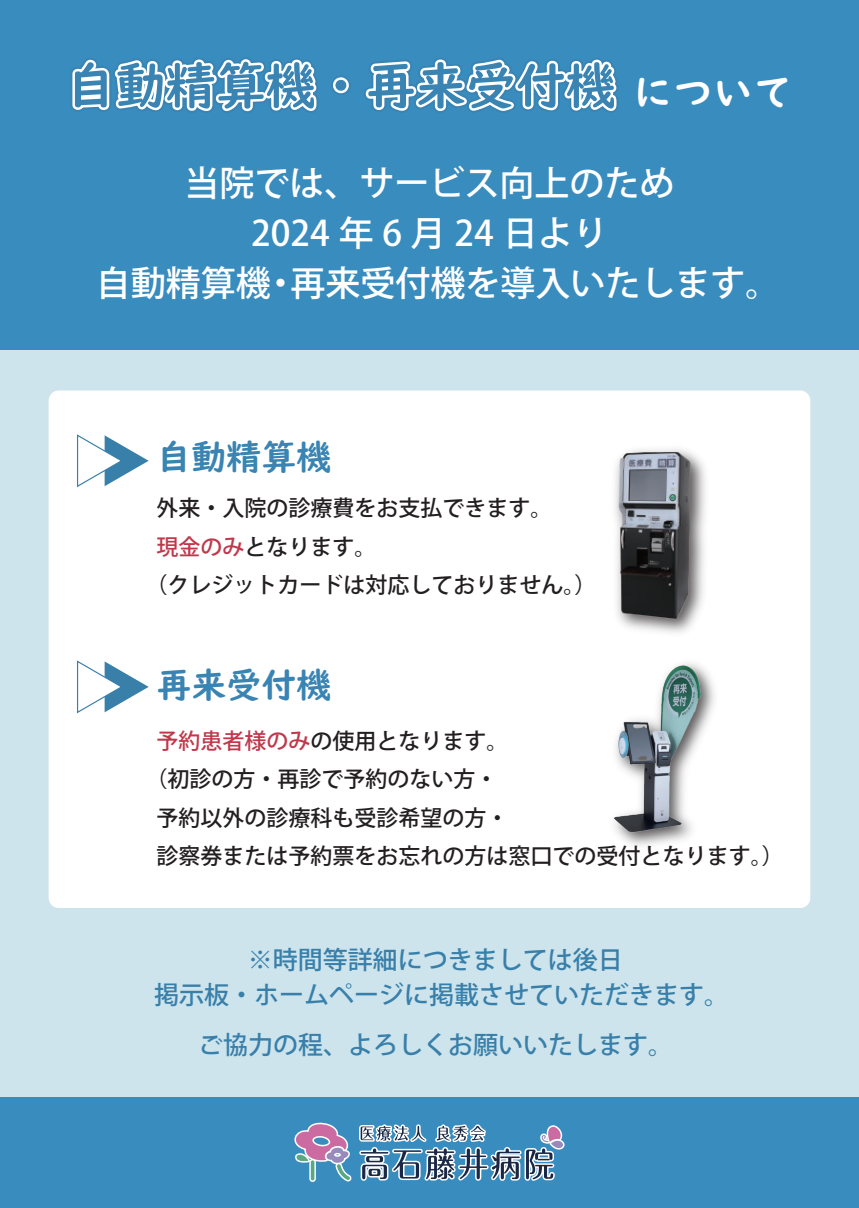
<style>
.page{position:relative;width:859px;height:1208px;background:#fff}
.page>*{position:absolute;margin:0;border:0;box-sizing:border-box;transform-origin:0 0}
.t1{font:50px "UD Digi Kyokasho N B";color:#3984b3}
.t2{font:500 35px/50px "Koz Go Pr 6 N";color:#fff;text-align:center}
.t3{font:35px "UD Digi Kyokasho N B";color:#3984b3}
.t4{font:500 25px/35px "Koz Go Pr 6 N";color:#387faa;text-align:center}
.t5{font:500 22px "Koz Go Pr 6 N";color:#231f20}
.s1{font-size:40px;color:#fff}
.s2{color:#bf384b}
</style>
<div class="page">
<div style="left:0;top:0;width:859px;height:1207px;background:#cde4ec"></div>
<div style="left:0;top:0;width:859px;height:350px;background:#388cbe"></div>
<div style="left:0;top:1097px;width:859px;height:111px;background:#388cbe"></div>
<div style="left:49px;top:390px;width:761px;height:518px;background:#fff;border-radius:10px"></div>
<svg style="left:294px;top:1122px;width:271px;height:60px"></svg>
<img style="left:611px;top:660px;width:106px;height:177px">
<img style="left:615px;top:449px;width:90px;height:184px">
<svg style="left:77px;top:434px;width:72px;height:53px"></svg>
<svg style="left:77px;top:660px;width:72px;height:54px"></svg>
<svg style="left:71px;top:58px;width:547px;height:55px"></svg>
<h1 class="t1" style="left:66px;top:56px;width:729px">自動精算機・再来受付機<span class="s1">について</span></h1>
<h2 class="t2" style="left:96px;top:159px;width:686px">当院では、サービス向上のため<br>2024 年 6 月 24 日より<br>自動精算機・再来受付機を導入いたします。</h2>
<h2 class="t3" style="left:157px;top:436px;width:176px">自動精算機</h2>
<p class="t5" style="left:157px;top:495px;width:397px">外来・入院の診療費をお支払できます。</p>
<p class="t5" style="left:157px;top:534px;width:221px"><span class="s2">現金のみ</span>となります。</p>
<p class="t5" style="left:146px;top:572px;width:452px">（クレジットカードは対応しておりません。）</p>
<h2 class="t3" style="left:157px;top:664px;width:176px">再来受付機</h2>
<p class="t5" style="left:157px;top:728px;width:353px"><span class="s2">予約患者様のみ</span>の使用となります。</p>
<p class="t5" style="left:146px;top:766px;width:353px">（初診の方・再診で予約のない方・</p>
<p class="t5" style="left:157px;top:805px;width:353px">予約以外の診療科も受診希望の方・</p>
<p class="t5" style="left:157px;top:843px;width:628px">診察券または予約票をお忘れの方は窓口での受付となります。）</p>
<p class="t4" style="left:154px;top:942px;width:576px">※時間等詳細につきましては後日<br>掲示板・ホームページに掲載させていただきます。</p>
<p class="t4" style="left:198px;top:1027px;width:476px">ご協力の程、よろしくお願いいたします。</p>
</div>
